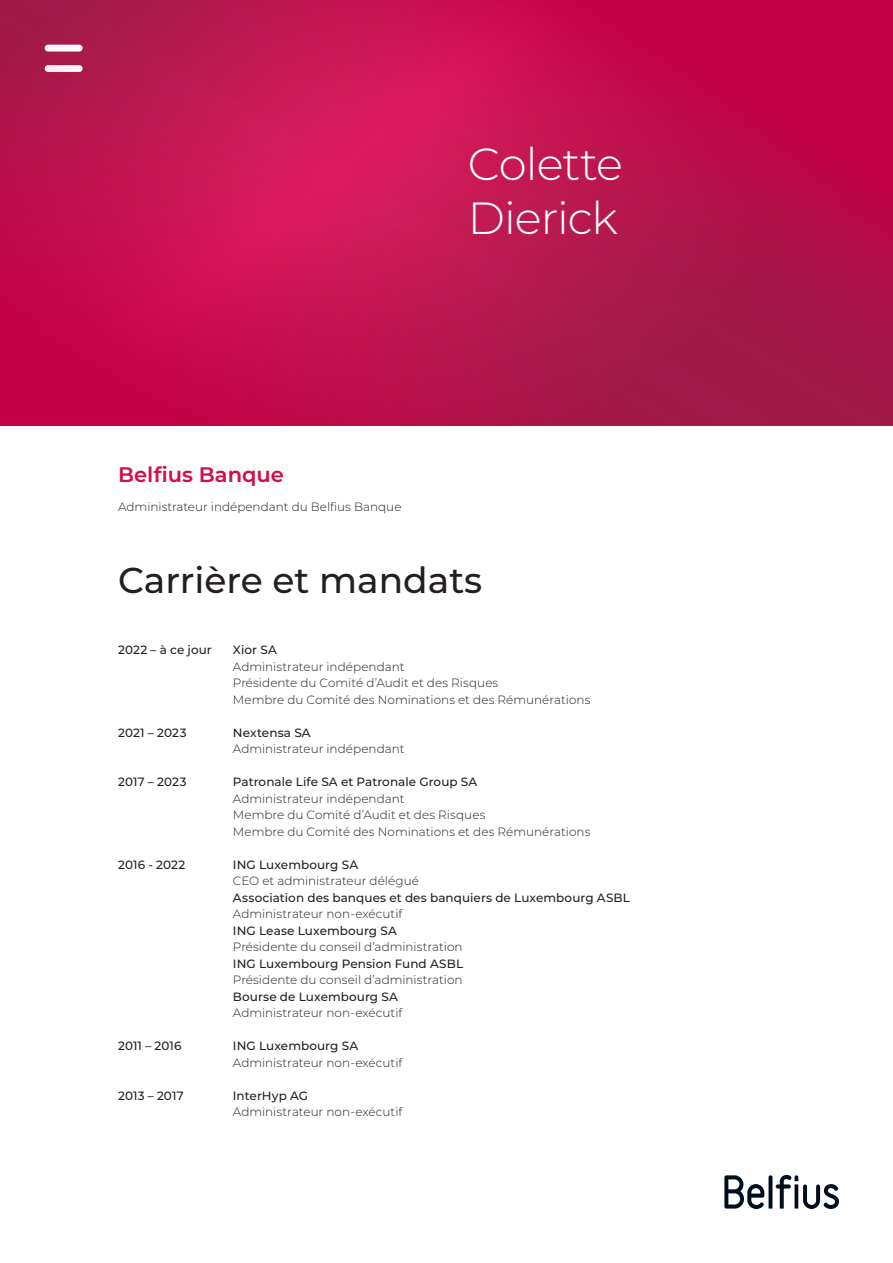
<style>
.page{position:relative;width:893px;height:1263px;background:#fff}
.page>*{position:absolute;margin:0;border:0;box-sizing:border-box;transform-origin:0 0}
.t1{font:300 45px "Belfius 21";letter-spacing:-.025em;color:#fff}
.t2{font:500 36px "Belfius 21";color:#231f20}
.Titles{font:700 21px "Belfius 21";color:#d20e48}
.t3{font:300 12px "Belfius 21";color:#231f20}
.t4{font:500 12px "Belfius 21";letter-spacing:.005em;color:#231f20}
</style>
<div class="page">
<svg style="left:724px;top:1175px;width:115px;height:34px"></svg>
<svg style="left:0;top:0;width:893px;height:425px;background:#bd124d"></svg>
<p class="t1" style="left:468px;top:136px;width:157px">Colette</p>
<p class="t1" style="left:468px;top:190px;width:152px">Dierick</p>
<p class="Titles" style="left:118px;top:461px;width:167px">Belfius Banque</p>
<p class="t3" style="left:118px;top:499px;width:285px">Administrateur indépendant du Belfius Banque</p>
<p class="t2" style="left:118px;top:558px;width:366px">Carrière et mandats</p>
<p class="t4" style="left:118px;top:642px;width:95px">2022 – à ce jour</p>
<p class="t4" style="left:233px;top:642px;width:45px">Xior SA</p>
<p class="t3" style="left:233px;top:659px;width:173px">Administrateur indépendant</p>
<p class="t3" style="left:233px;top:676px;width:267px">Présidente du Comité d’Audit et des Risques</p>
<p class="t3" style="left:233px;top:692px;width:359px">Membre du Comité des Nominations et des Rémunérations</p>
<p class="t4" style="left:118px;top:725px;width:70px">2021 – 2023</p>
<p class="t4" style="left:233px;top:725px;width:79px">Nextensa SA</p>
<p class="t3" style="left:233px;top:742px;width:173px">Administrateur indépendant</p>
<p class="t4" style="left:118px;top:774px;width:70px">2017 – 2023</p>
<p class="t4" style="left:233px;top:774px;width:246px">Patronale Life SA et Patronale Group SA</p>
<p class="t3" style="left:233px;top:791px;width:173px">Administrateur indépendant</p>
<p class="t3" style="left:233px;top:808px;width:254px">Membre du Comité d’Audit et des Risques</p>
<p class="t3" style="left:233px;top:824px;width:359px">Membre du Comité des Nominations et des Rémunérations</p>
<p class="t4" style="left:118px;top:857px;width:69px">2016 - 2022</p>
<p class="t4" style="left:233px;top:857px;width:127px">ING Luxembourg SA</p>
<p class="t3" style="left:233px;top:874px;width:188px">CEO et administrateur délégué</p>
<p class="t4" style="left:233px;top:890px;width:399px">Association des banques et des banquiers de Luxembourg ASBL</p>
<p class="t3" style="left:233px;top:907px;width:171px">Administrateur non-exécutif</p>
<p class="t4" style="left:233px;top:923px;width:166px">ING Lease Luxembourg SA</p>
<p class="t3" style="left:233px;top:940px;width:231px">Présidente du conseil d’administration</p>
<p class="t4" style="left:233px;top:956px;width:232px">ING Luxembourg Pension Fund ASBL</p>
<p class="t3" style="left:233px;top:973px;width:231px">Présidente du conseil d’administration</p>
<p class="t4" style="left:233px;top:989px;width:167px">Bourse de Luxembourg SA</p>
<p class="t3" style="left:233px;top:1006px;width:171px">Administrateur non-exécutif</p>
<p class="t4" style="left:118px;top:1038px;width:65px">2011 – 2016</p>
<p class="t4" style="left:233px;top:1038px;width:127px">ING Luxembourg SA</p>
<p class="t3" style="left:233px;top:1055px;width:171px">Administrateur non-exécutif</p>
<p class="t4" style="left:118px;top:1088px;width:67px">2013 – 2017</p>
<p class="t4" style="left:233px;top:1088px;width:77px">InterHyp AG</p>
<p class="t3" style="left:233px;top:1105px;width:171px">Administrateur non-exécutif</p>
</div>
